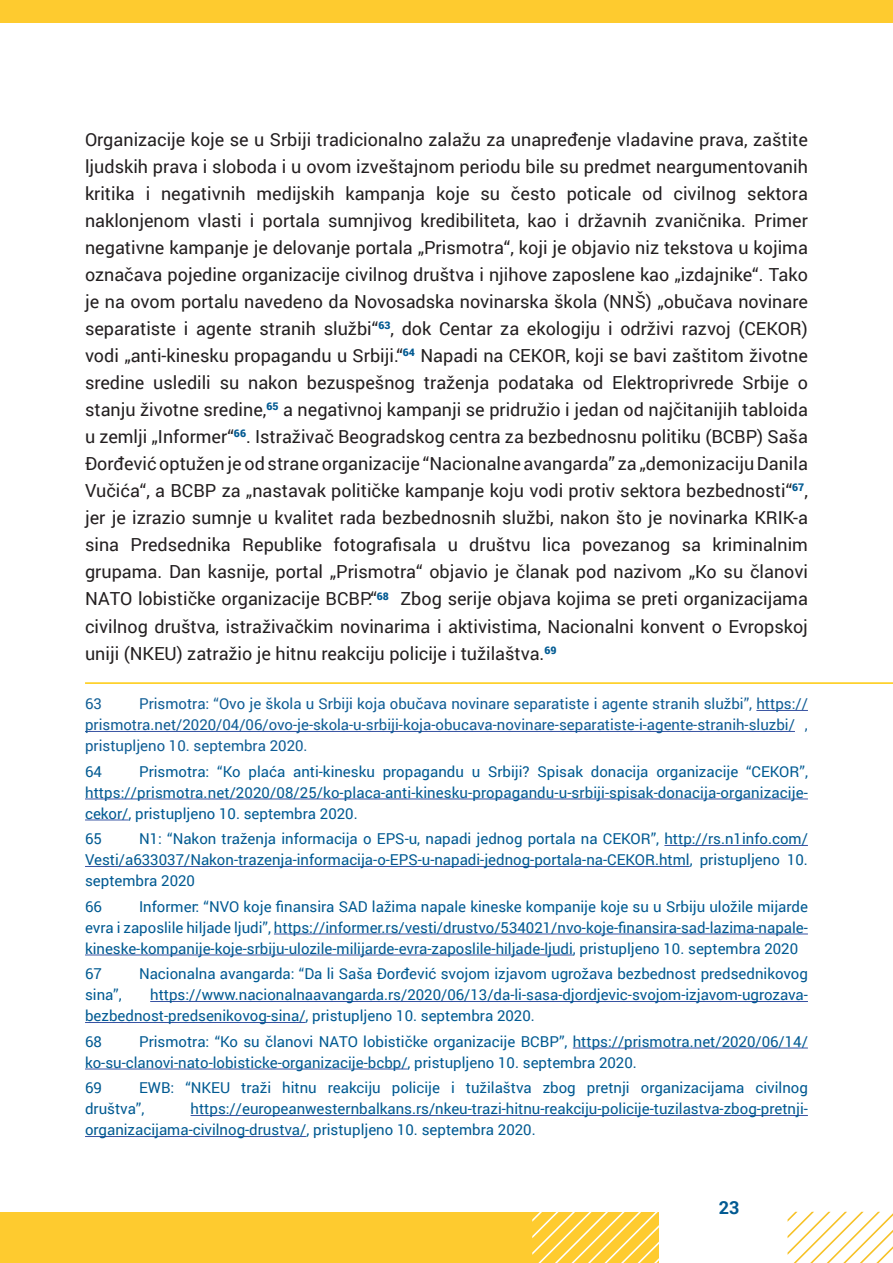
<style>
.page{position:relative;width:893px;height:1263px;background:#fff}
.page>*{position:absolute;margin:0;border:0;box-sizing:border-box;transform-origin:0 0}
.t1{font:18px/27px "Roboto";color:#231f20;text-align:justify}
.t2{font:700 18px "Roboto";color:#015a92}
.t3{font:15px/21px "Roboto";color:#015a92}
.t4{font:15px/21px "Roboto";color:#0f5d95;text-align:justify}
</style>
<div class="page">
<div style="left:0;top:1212px;width:659px;height:51px;background:#fecb2f"></div>
<div style="left:0;top:0;width:893px;height:23px;background:#fecb2f"></div>
<svg style="left:532px;top:1212px;width:127px;height:51px"></svg>
<svg style="left:787px;top:1212px;width:106px;height:51px"></svg>
<hr style="left:85px;top:682px;width:808px;height:2px;background:#feca0a">
<hr style="left:756px;top:710px;width:52px;height:1px;background:#3853a3">
<hr style="left:85px;top:731px;width:710px;height:1px;background:#3853a3">
<hr style="left:85px;top:799px;width:723px;height:1px;background:#3853a3">
<hr style="left:85px;top:820px;width:44px;height:1px;background:#3853a3">
<hr style="left:664px;top:845px;width:144px;height:1px;background:#3853a3">
<hr style="left:85px;top:866px;width:605px;height:1px;background:#3853a3">
<hr style="left:274px;top:934px;width:534px;height:1px;background:#3853a3">
<hr style="left:85px;top:955px;width:488px;height:1px;background:#3853a3">
<hr style="left:150px;top:1001px;width:658px;height:1px;background:#3853a3">
<hr style="left:85px;top:1022px;width:221px;height:1px;background:#3853a3">
<hr style="left:573px;top:1048px;width:235px;height:1px;background:#3853a3">
<hr style="left:85px;top:1069px;width:323px;height:1px;background:#3853a3">
<hr style="left:191px;top:1115px;width:617px;height:1px;background:#3853a3">
<hr style="left:85px;top:1136px;width:221px;height:1px;background:#3853a3">
<p class="t1" style="left:85px;top:126px;width:724px">Organizacije koje se u Srbiji tradicionalno zalažu za unapređenje vladavine prava, zaštite ljudskih prava i sloboda i u ovom izveštajnom periodu bile su predmet neargumentovanih kritika i negativnih medijskih kampanja koje su često poticale od civilnog sektora naklonjenom vlasti i portala sumnjivog kredibiliteta, kao i državnih zvaničnika. Primer negativne kampanje je delovanje portala „Prismotra“, koji je objavio niz tekstova u kojima označava pojedine organizacije civilnog društva i njihove zaposlene kao „izdajnike“. Tako je na ovom portalu navedeno da Novosadska novinarska škola (NNŠ) „obučava novinare separatiste i agente stranih službi“<sup>63</sup>, dok Centar za ekologiju i održivi razvoj (CEKOR) vodi „anti-kinesku propagandu u Srbiji.“<sup>64</sup> Napadi na CEKOR, koji se bavi zaštitom životne sredine usledili su nakon bezuspešnog traženja podataka od Elektroprivrede Srbije o stanju životne sredine,<sup>65</sup> a negativnoj kampanji se pridružio i jedan od najčitanijih tabloida u zemlji „Informer“<sup>66</sup>. Istraživač Beogradskog centra za bezbednosnu politiku (BCBP) Saša Đorđević optužen je od strane organizacije “Nacionalne avangarda” za „demonizaciju Danila Vučića“, a BCBP za „nastavak političke kampanje koju vodi protiv sektora bezbednosti“<sup>67</sup>, jer je izrazio sumnje u kvalitet rada bezbednosnih službi, nakon što je novinarka KRIK-a sina Predsednika Republike fotografisala u društvu lica povezanog sa kriminalnim grupama. Dan kasnije, portal „Prismotra“ objavio je članak pod nazivom „Ko su članovi NATO lobističke organizacije BCBP.“<sup>68</sup> Zbog serije objava kojima se preti organizacijama civilnog društva, istraživačkim novinarima i aktivistima, Nacionalni konvent o Evropskoj uniji (NKEU) zatražio je hitnu reakciju policije i tužilaštva.<sup>69</sup></p>
<p class="t4" style="left:85px;top:693px;width:18px">63</p>
<p class="t4" style="left:85px;top:693px;width:724px;text-indent:54px">Prismotra: “Ovo je škola u Srbiji koja obučava novinare separatiste i agente stranih službi”, https:// prismotra.net/2020/04/06/ovo-je-skola-u-srbiji-koja-obucava-novinare-separatiste-i-agente-stranih-sluzbi/ , pristupljeno 10. septembra 2020.</p>
<p class="t3" style="left:85px;top:760px;width:18px">64</p>
<p class="t3" style="left:85px;top:760px;width:724px;text-align:justify;text-indent:54px">Prismotra: “Ko plaća anti-kinesku propagandu u Srbiji? Spisak donacija organizacije “CEKOR”, https://prismotra.net/2020/08/25/ko-placa-anti-kinesku-propagandu-u-srbiji-spisak-donacija-organizacije&shy;cekor/, pristupljeno 10. septembra 2020.</p>
<p class="t3" style="left:85px;top:828px;width:18px">65</p>
<p class="t3" style="left:85px;top:828px;width:724px;text-align:justify;text-indent:54px">N1: “Nakon traženja informacija o EPS-u, napadi jednog portala na CEKOR”, http://rs.n1info.com/ Vesti/a633037/Nakon-trazenja-informacija-o-EPS-u-napadi-jednog-portala-na-CEKOR.html, pristupljeno 10. septembra 2020</p>
<p class="t3" style="left:85px;top:895px;width:18px">66</p>
<p class="t3" style="left:85px;top:895px;width:724px;text-align:justify;text-indent:54px">Informer: “NVO koje finansira SAD lažima napale kineske kompanije koje su u Srbiju uložile mijarde evra i zaposlile hiljade ljudi”, https://informer.rs/vesti/drustvo/534021/nvo-koje-finansira-sad-lazima-napale&shy;kineske-kompanije-koje-srbiju-ulozile-milijarde-evra-zaposlile-hiljade-ljudi, pristupljeno 10. septembra 2020</p>
<p class="t3" style="left:85px;top:963px;width:18px">67</p>
<p class="t3" style="left:139px;top:963px;width:670px">Nacionalna avangarda: “Da li Saša Đorđević svojom izjavom ugrožava bezbednost predsednikovog</p>
<p class="t3" style="left:85px;top:984px;width:38px">sina”,</p>
<p class="t3" style="left:85px;top:984px;width:724px;text-indent:65px">https://www.nacionalnaavangarda.rs/2020/06/13/da-li-sasa-djordjevic-svojom-izjavom-ugrozava&shy;bezbednost-predsenikovog-sina/, pristupljeno 10. septembra 2020.</p>
<p class="t3" style="left:85px;top:1030px;width:18px">68</p>
<p class="t3" style="left:85px;top:1030px;width:724px;text-indent:54px">Prismotra: “Ko su članovi NATO lobističke organizacije BCBP”, https://prismotra.net/2020/06/14/ ko-su-clanovi-nato-lobisticke-organizacije-bcbp/, pristupljeno 10. septembra 2020.</p>
<p class="t3" style="left:85px;top:1077px;width:18px">69</p>
<p class="t3" style="left:85px;top:1077px;width:724px;text-indent:54px">EWB: “NKEU traži hitnu reakciju policije i tužilaštva zbog pretnji organizacijama civilnog društva”,</p>
<p class="t3" style="left:85px;top:1098px;width:724px;text-indent:106px">https://europeanwesternbalkans.rs/nkeu-trazi-hitnu-reakciju-policije-tuzilastva-zbog-pretnji&shy;organizacijama-civilnog-drustva/, pristupljeno 10. septembra 2020.</p>
<p class="t2" style="left:719px;top:1194px;width:22px">23</p>
</div>
